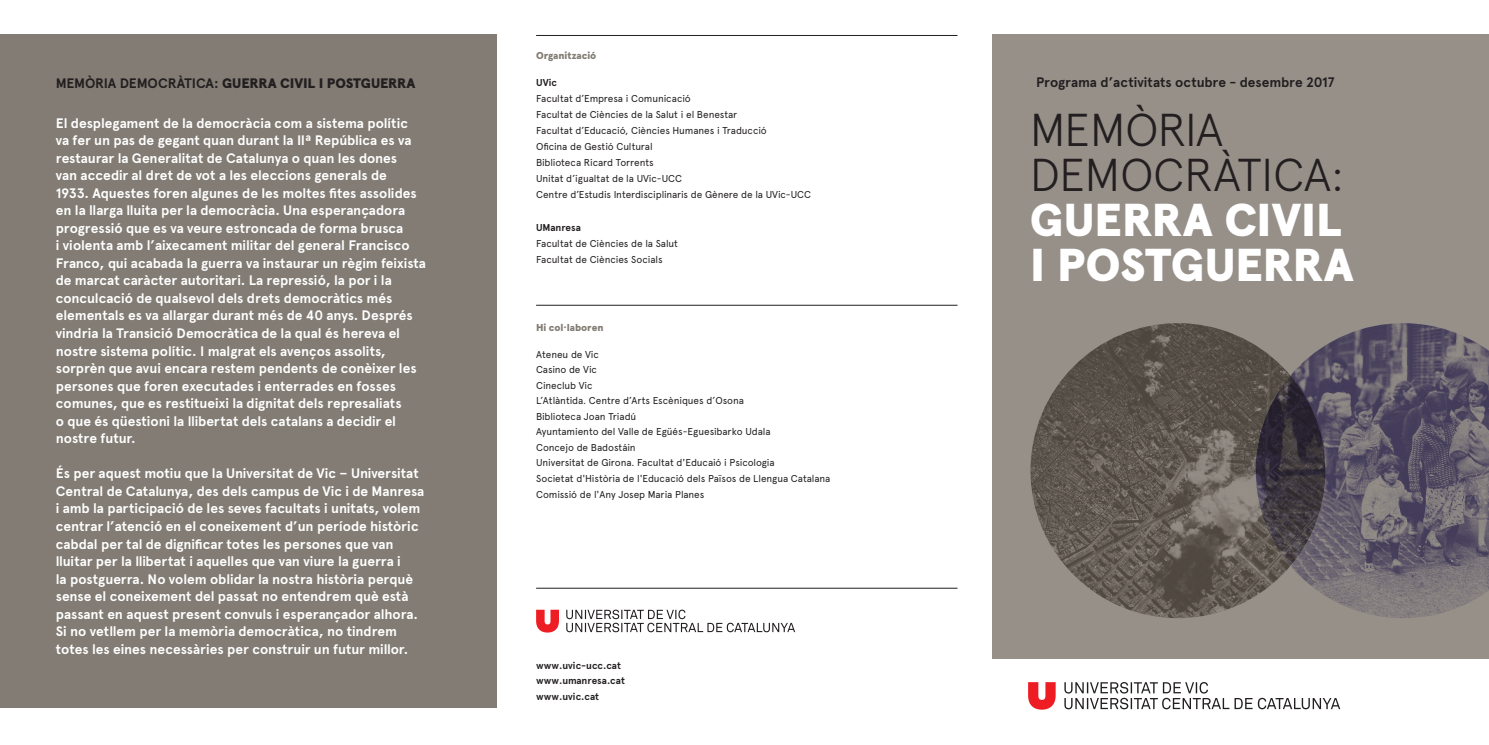
<style>
.page{position:relative;width:1489px;height:745px;background:#fff}
.page>*{position:absolute;margin:0;border:0;box-sizing:border-box;transform-origin:0 0}
.t1{font:900 46px/45px "Apercu";letter-spacing:-.01em;color:#fff}
.t2{font:300 46px/45px "Apercu";letter-spacing:-.015em;color:#231f20}
.t3{font:700 13.75px/17.5px "Apercu";letter-spacing:-.005em;color:#fff}
.t4{font:900 13.75px "Apercu";letter-spacing:-.01em;color:#231f20}
.t5{font:700 13.75px "Apercu";color:#231f20}
.t6{font:10px/15.5px "Apercu";letter-spacing:-.01em;color:#231f20}
.t7{font:700 10px/15.5px "Apercu";color:#231f20}
.t8{font:900 10px "Apercu";color:#827c74}
.s1{font-weight:700}
</style>
<div class="page">
<div style="left:992px;top:35px;width:496px;height:623px;background:#969089"></div>
<div style="left:0;top:35px;width:496px;height:672px;background:#827c74"></div>
<hr style="left:536px;top:35px;width:421px;height:1px;background:#231f20">
<hr style="left:536px;top:305px;width:421px;height:1px;background:#231f20">
<hr style="left:536px;top:587px;width:421px;height:1px;background:#231f20">
<svg style="left:536px;top:609px;width:23px;height:23px"></svg>
<svg style="left:1028px;top:682px;width:27px;height:27px"></svg>
<svg style="left:566px;top:609px;width:229px;height:23px"></svg>
<svg style="left:1064px;top:682px;width:276px;height:26px"></svg>
<img style="left:1030px;top:323px;width:295px;height:294px;border-radius:147px">
<img style="left:1255px;top:323px;width:233px;height:294px">
<p class="t8" style="left:536px;top:50px;width:62px">Organització</p>
<p class="t7" style="left:536px;top:75px;width:22px">UVic</p>
<p class="t6" style="left:536px;top:90px;width:276px;line-height:16px">Facultat d’Empresa i Comunicació<br>Facultat de Ciències de la Salut i el Benestar<br>Facultat d’Educació, Ciències Humanes i Traducció<br>Oficina de Gestió Cultural<br>Biblioteca Ricard Torrents<br>Unitat d’igualtat de la UVic-UCC<br>Centre d’Estudis Interdisciplinaris de Gènere de la UVic-UCC</p>
<p class="t7" style="left:536px;top:219px;width:46px">UManresa</p>
<p class="t6" style="left:536px;top:235px;width:143px;line-height:16px">Facultat de Ciències de la Salut<br>Facultat de Ciències Socials</p>
<p class="t4" style="left:56px;top:74px;width:361px"><span class="s1">MEMÒRIA DEMOCRÀTICA:</span> GUERRA CIVIL I POSTGUERRA</p>
<p class="t5" style="left:1036px;top:73px;width:300px">Programa d’activitats octubre - desembre 2017</p>
<h1 class="t2" style="left:1029px;top:107px;width:316px">MEMÒRIA<br>DEMOCRÀTICA:</h1>
<h1 class="t1" style="left:1029px;top:198px;width:325px">GUERRA CIVIL<br>I POSTGUERRA</h1>
<p class="t3" style="left:56px;top:114px;width:372px">El desplegament de la democràcia com a sistema polític<br>va fer un pas de gegant quan durant la IIª República es va restaurar la Generalitat de Catalunya o quan les dones<br>van accedir al dret de vot a les eleccions generals de<br>1933. Aquestes foren algunes de les moltes fites assolides en la llarga lluita per la democràcia. Una esperançadora progressió que es va veure estroncada de forma brusca<br>i violenta amb l’aixecament militar del general Francisco Franco, qui acabada la guerra va instaurar un règim feixista de marcat caràcter autoritari. La repressió, la por i la conculcació de qualsevol dels drets democràtics més elementals es va allargar durant més de 40 anys. Després vindria la Transició Democràtica de la qual és hereva el nostre sistema polític. I malgrat els avenços assolits, sorprèn que avui encara restem pendents de conèixer les persones que foren executades i enterrades en fosses comunes, que es restitueixi la dignitat dels represaliats<br>o que és qüestioni la llibertat dels catalans a decidir el nostre futur.</p>
<p class="t3" style="left:56px;top:464px;width:370px">És per aquest motiu que la Universitat de Vic – Universitat Central de Catalunya, des dels campus de Vic i de Manresa i amb la participació de les seves facultats i unitats, volem centrar l’atenció en el coneixement d’un període històric cabdal per tal de dignificar totes les persones que van lluitar per la llibertat i aquelles que van viure la guerra i<br>la postguerra. No volem oblidar la nostra història perquè sense el coneixement del passat no entendrem què està passant en aquest present convuls i esperançador alhora.<br>Si no vetllem per la memòria democràtica, no tindrem totes les eines necessàries per construir un futur millor.</p>
<p class="t8" style="left:536px;top:321px;width:69px">Hi col·laboren</p>
<p class="t6" style="left:536px;top:346px;width:296px">Ateneu de Vic<br>Casino de Vic<br>Cineclub Vic<br>L’Atlàntida. Centre d’Arts Escèniques d’Osona<br>Biblioteca Joan Triadú<br>Ayuntamiento del Valle de Egüés-Eguesibarko Udala<br>Concejo de Badostáin<br>Universitat de Girona. Facultat d'Educaió i Psicologia<br>Societat d'Història de l'Educació dels Països de Llengua Catalana Comissió de l'Any Josep Maria Planes</p>
<p class="t7" style="left:536px;top:657px;width:90px">www.uvic-ucc.cat www.umanresa.cat www.uvic.cat</p>
</div>
